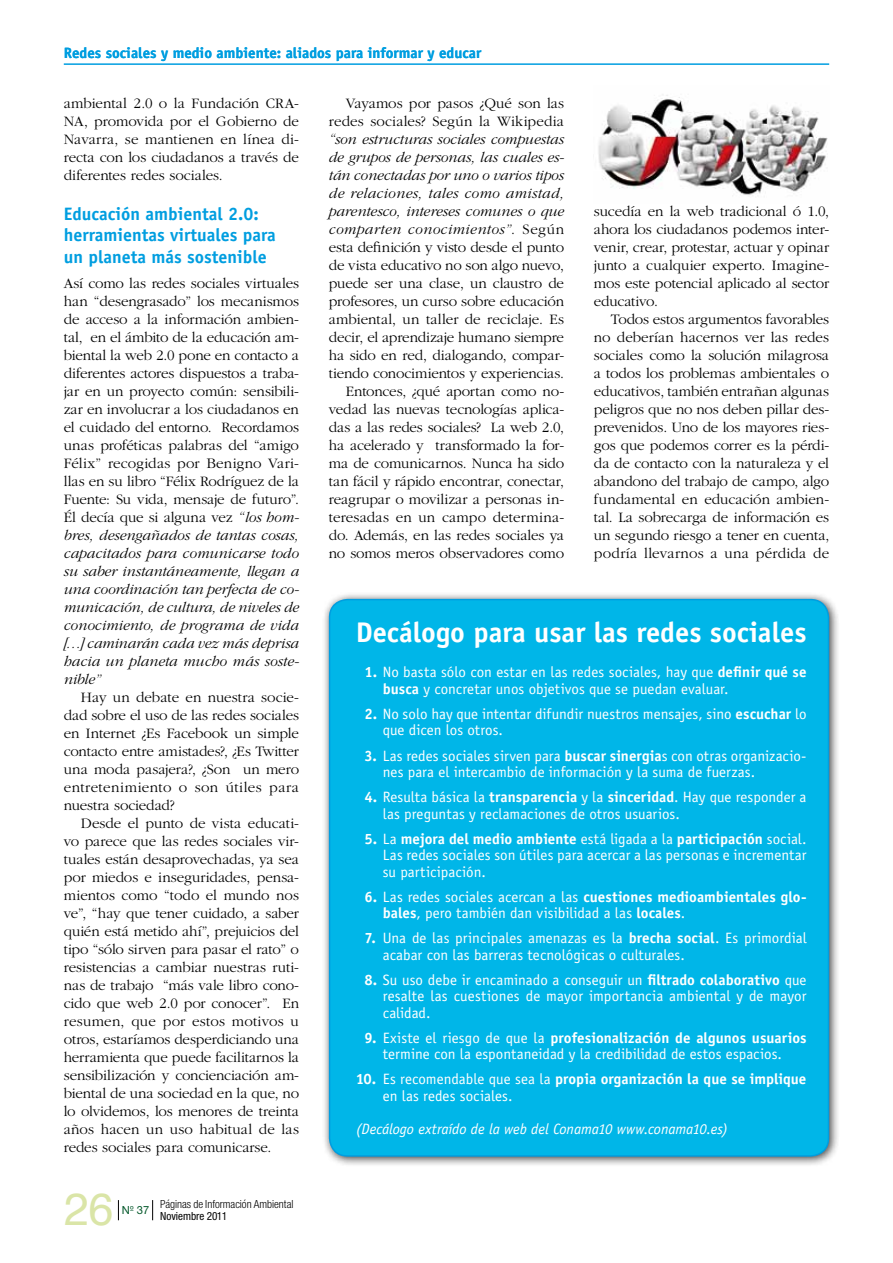
<style>
.page{position:relative;width:893px;height:1263px;background:#fff}
.page>*{position:absolute;margin:0;border:0;box-sizing:border-box;transform-origin:0 0}
.t1{font:45px "Helvetica";color:#dae5a7}
.t2{font:700 28.5px "Officina Sans Std";color:#fff}
.t3{font:700 18px/21.6px "Officina Sans Std";color:#009ee0}
.t4{font:300 15px/18px "ITC Garamond Std";letter-spacing:-.005em;color:#000;text-align:justify}
.t5{font:15px/16.5px "Officina Sans Std";color:#fff}
.t6{font:700 15px "Officina Sans Std";color:#009ee0}
.t7{font:italic 15px "Officina Sans Std";letter-spacing:-.005em;color:#fff}
.t8{font:12px "NH47";color:#000}
.t9{font:12px "NH57";color:#000}
.t10{font:12px "NH55";color:#005628}
.s1{font-style:italic}
.s2{font-weight:700}
</style>
<div class="page">
<svg style="left:118px;top:1200px;width:1px;height:20px"></svg>
<svg style="left:152px;top:1200px;width:1px;height:20px"></svg>
<hr style="left:64px;top:63px;width:765px;height:2px;background:#009ee0">
<div style="left:321px;top:591px;width:518px;height:575px;background:#000;opacity:.75"></div>
<div style="left:330px;top:600px;width:498px;height:556px;background:#00b6e8;border-radius:18px"></div>
<div style="left:329px;top:599px;width:500px;height:558px;border:2px solid #009ee0;border-radius:18px"></div>
<img style="left:598px;top:94px;width:230px;height:102px">
<p class="t6" style="left:64px;top:44px;width:419px">Redes sociales y medio ambiente: aliados para informar y educar</p>
<p class="t4" style="left:64px;top:94px;width:237px">ambiental 2.0 o la Fundación CRA-NA, promovida por el Gobierno de Navarra, se mantienen en línea di&shy;recta con los ciudadanos a través de diferentes redes sociales.</p>
<p class="t3" style="left:64px;top:202px;width:213px">Educación ambiental 2.0: herramientas virtuales para un planeta más sostenible</p>
<p class="t4" style="left:64px;top:274px;width:237px">Así como las redes sociales virtuales han “desengrasado” los mecanismos de acceso a la información ambien&shy;tal, en el ámbito de la educación am&shy;biental la web 2.0 pone en contacto a diferentes actores dispuestos a traba&shy;jar en un proyecto común: sensibili&shy;zar en involucrar a los ciudadanos en el cuidado del entorno. Recordamos unas proféticas palabras del “amigo Félix” recogidas por Benigno Vari&shy;llas en su libro “Félix Rodríguez de la Fuente: Su vida, mensaje de futuro”.<br>Él decía que si alguna vez <span class="s1">“los hom&shy;bres, desengañados de tantas cosas, capacitados para comunicarse todo su saber instantáneamente, llegan a una coordinación tan perfecta de co&shy;municación, de cultura, de niveles de conocimiento, de programa de vida […] caminarán cada vez más deprisa hacia un planeta mucho más soste&shy;nible”</span></p>
<p class="t4" style="left:64px;top:688px;width:237px;text-indent:17px">Hay un debate en nuestra socie&shy;dad sobre el uso de las redes sociales en Internet ¿Es Facebook un simple contacto entre amistades?, ¿Es Twitter una moda pasajera?, ¿Son un mero entretenimiento o son útiles para nuestra sociedad?</p>
<p class="t4" style="left:64px;top:814px;width:237px;text-indent:17px">Desde el punto de vista educati&shy;vo parece que las redes sociales vir&shy;tuales están desaprovechadas, ya sea por miedos e inseguridades, pensa&shy;mientos como “todo el mundo nos ve”, “hay que tener cuidado, a saber quién está metido ahí”, prejuicios del tipo “sólo sirven para pasar el rato” o resistencias a cambiar nuestras ruti&shy;nas de trabajo “más vale libro cono&shy;cido que web 2.0 por conocer”. En resumen, que por estos motivos u otros, estaríamos desperdiciando una herramienta que puede facilitarnos la sensibilización y concienciación am&shy;biental de una sociedad en la que, no lo olvidemos, los menores de treinta años hacen un uso habitual de las redes sociales para comunicarse.</p>
<h1 class="t1" style="left:64px;top:1175px;width:51px">26</h1>
<p class="t10" style="left:122px;top:1202px;width:29px">Nº 37</p>
<p class="t8" style="left:160px;top:1196px;width:135px">Páginas de Información Ambiental</p>
<p class="t9" style="left:160px;top:1208px;width:68px">Noviembre 2011</p>
<p class="t4" style="left:329px;top:94px;width:237px;text-align:right">Vayamos por pasos ¿Qué son las redes sociales? Según la Wikipedia</p>
<p class="t4" style="left:329px;top:130px;width:237px;text-align:right"><span class="s1">“son estructuras sociales compuestas de grupos de personas, las cuales es&shy;tán conectadas por uno o varios tipos de relaciones, tales como amistad, parentesco, intereses comunes o que comparten conocimientos”</span>. Según esta definición y visto desde el punto de vista educativo no son algo nuevo, puede ser una clase, un claustro de profesores, un curso sobre educación ambiental, un taller de reciclaje. Es decir, el aprendizaje humano siempre ha sido en red, dialogando, compar&shy;tiendo conocimientos y experiencias.<br>Entonces, ¿qué aportan como no&shy;vedad las nuevas tecnologías aplica&shy;das a las redes sociales? La web 2.0, ha acelerado y transformado la for&shy;ma de comunicarnos. Nunca ha sido tan fácil y rápido encontrar, conectar, reagrupar o movilizar a personas in&shy;teresadas en un campo determina&shy;do. Además, en las redes sociales ya no somos meros observadores como</p>
<p class="t4" style="left:594px;top:202px;width:237px">sucedía en la web tradicional ó 1.0, ahora los ciudadanos podemos inter&shy;venir, crear, protestar, actuar y opinar junto a cualquier experto. Imagine&shy;mos este potencial aplicado al sector educativo.</p>
<p class="t4" style="left:594px;top:310px;width:237px;text-indent:17px">Todos estos argumentos favorables no deberían hacernos ver las redes sociales como la solución milagrosa a todos los problemas ambientales o educativos, también entrañan algunas peligros que no nos deben pillar des&shy;prevenidos. Uno de los mayores ries&shy;gos que podemos correr es la pérdi&shy;da de contacto con la naturaleza y el abandono del trabajo de campo, algo fundamental en educación ambien&shy;tal. La sobrecarga de información es un segundo riesgo a tener en cuenta, podría llevarnos a una pérdida de</p>
<h2 class="t2" style="left:356px;top:615px;width:452px">Decálogo para usar las redes sociales</h2>
<p class="t5" style="left:383px;top:664px;width:425px;text-indent:-18px"><span class="s2">1.</span> No basta sólo con estar en las redes sociales, hay que <span class="s2">definir qué se busca</span> y concretar unos objetivos que se puedan evaluar.</p>
<p class="t5" style="left:383px;top:706px;width:425px;text-indent:-18px"><span class="s2">2.</span> No solo hay que intentar difundir nuestros mensajes, sino <span class="s2">escuchar</span> lo que dicen los otros.</p>
<p class="t5" style="left:383px;top:747px;width:425px;text-indent:-18px"><span class="s2">3.</span> Las redes sociales sirven para <span class="s2">buscar sinergia</span>s con otras organizacio&shy;nes para el intercambio de información y la suma de fuerzas.</p>
<p class="t5" style="left:383px;top:789px;width:425px;text-indent:-18px"><span class="s2">4.</span> Resulta básica la <span class="s2">transparencia</span> y la <span class="s2">sinceridad</span>. Hay que responder a las preguntas y reclamaciones de otros usuarios.</p>
<p class="t5" style="left:383px;top:830px;width:425px;text-align:justify;text-indent:-18px"><span class="s2">5.</span> La <span class="s2">mejora del medio ambiente</span> está ligada a la <span class="s2">participación</span> social.<br>Las redes sociales son útiles para acercar a las personas e incrementar su participación.</p>
<p class="t5" style="left:383px;top:888px;width:425px;text-indent:-18px"><span class="s2">6.</span> Las redes sociales acercan a las <span class="s2">cuestiones medioambientales glo&shy;bales</span>, pero también dan visibilidad a las <span class="s2">locales</span>.</p>
<p class="t5" style="left:383px;top:930px;width:425px;text-indent:-18px"><span class="s2">7.</span> Una de las principales amenazas es la <span class="s2">brecha social</span>. Es primordial acabar con las barreras tecnológicas o culturales.</p>
<p class="t5" style="left:383px;top:971px;width:425px;text-align:justify;text-indent:-18px"><span class="s2">8.</span> Su uso debe ir encaminado a conseguir un <span class="s2">filtrado colaborativo</span> que resalte las cuestiones de mayor importancia ambiental y de mayor calidad.</p>
<p class="t5" style="left:364px;top:1029px;width:443px;text-align:center"><span class="s2">9.</span> Existe el riesgo de que la <span class="s2">profesionalización de algunos usuarios </span>termine con la espontaneidad y la credibilidad de estos espacios.</p>
<p class="t5" style="left:383px;top:1071px;width:425px;text-indent:-27px"><span class="s2">10.</span> Es recomendable que sea la <span class="s2">propia organización la que se implique </span>en las redes sociales.</p>
<p class="t7" style="left:356px;top:1120px;width:374px">(Decálogo extraído de la web del Conama10 www.conama10.es)</p>
</div>
